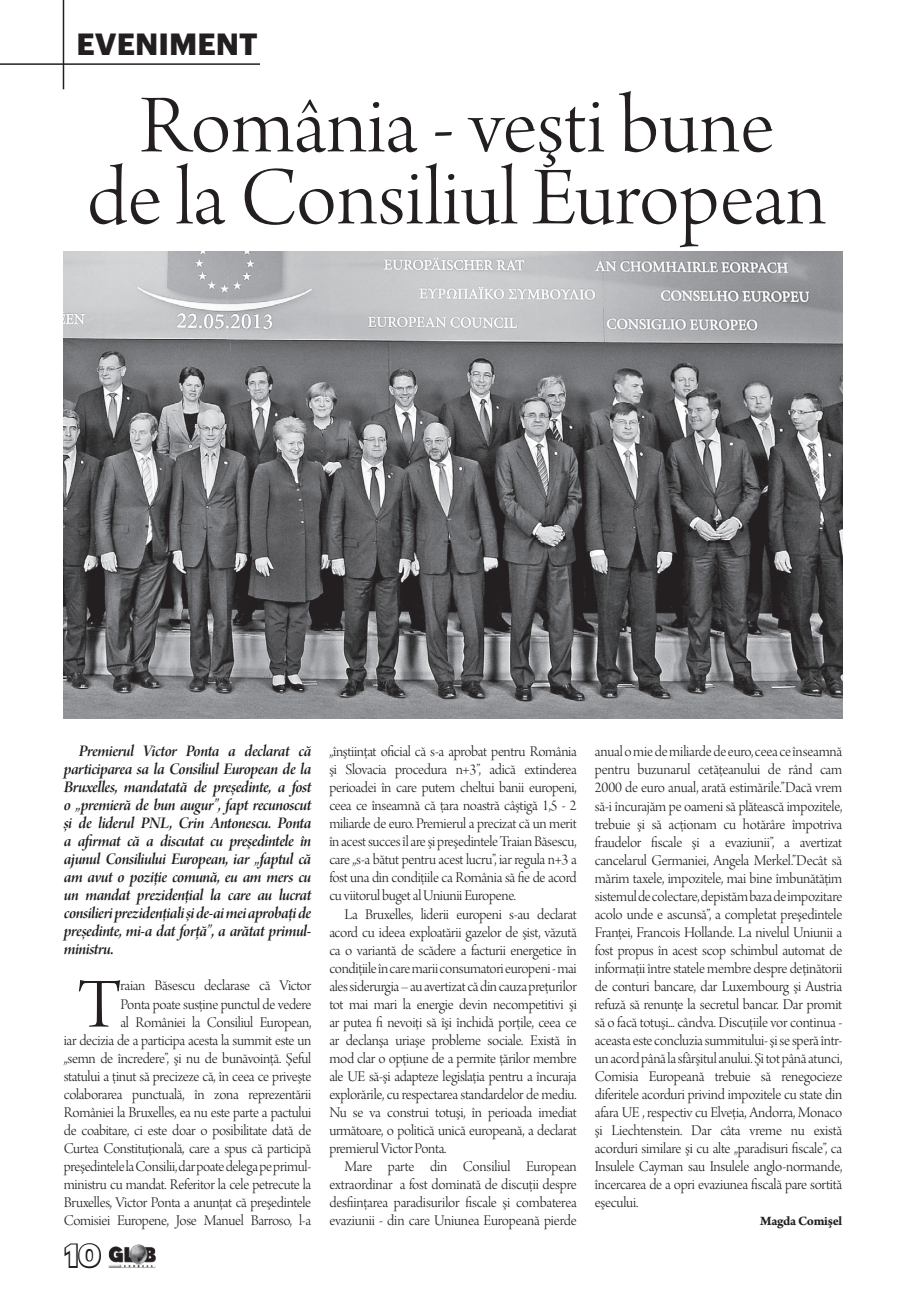
<style>
.page{position:relative;width:915px;height:1306px;background:#fff}
.page>*{position:absolute;margin:0;border:0;box-sizing:border-box;transform-origin:0 0}
.t1{font:86.85px/72px "Arno Pro Light Display";color:#231f20;text-align:center}
.t2{font:74.25px "Arno Pro Light Display";color:#231f20}
.t3{font:700 30px "Graphik";color:#231f20}
.t4{font:700 30px "Graphik";color:#fff}
.t5{font:17.25px/18px "Arno Pro Smbd Italic Display";letter-spacing:-.025em;color:#231f20;text-align:justify}
.t6{font:15.75px/18px "Arno Pro Light Display";letter-spacing:-.02em;color:#231f20;text-align:justify}
.t7{font:13.5px "Arno Pro Bold Sm Text";letter-spacing:-.025em;color:#231f20}
</style>
<div class="page">
<hr style="left:63px;top:0;width:1px;height:89px;background:#231f20">
<hr style="left:0;top:63px;width:260px;height:2px;background:#231f20">
<svg style="left:64px;top:1243px;width:37px;height:26px"></svg>
<img style="left:108px;top:1244px;width:48px;height:24px">
<img style="left:64px;top:251px;width:778px;height:468px">
<h3 class="t3" style="left:77px;top:21px;width:182px">EVENIMENT</h3>
<h1 class="t1" style="left:87px;top:95px;width:740px">România - veşti bune<br>de la Consiliul European</h1>
<p class="t5" style="left:64px;top:743px;width:249px;text-indent:15px">Premierul Victor Ponta a declarat că participarea sa la Consiliul European de la Bruxelles, mandatată de președinte, a fost o „premieră de bun augur”, fapt recunoscut și de liderul PNL, Crin Antonescu. Ponta a afirmat că a discutat cu preşedintele în ajunul Consiliului European, iar „faptul că am avut o poziție comună, eu am mers cu un mandat prezidențial la care au lucrat consilieri prezidențiali și de-ai mei aprobați de președinte, mi-a dat forță”, a arătat primul&shy;ministru.</p>
<h2 class="t2" style="left:78px;top:964px;width:46px">T</h2>
<p class="t6" style="left:64px;top:977px;width:249px;text-align:right">raian Băsescu declarase că Victor<br>Ponta poate susţine punctul de vedere<br>al României la Consiliul European,<br>iar decizia de a participa acesta la summit este un „semn de încredere”, şi nu de bunăvoinţă. Şeful statului a ţinut să precizeze că, în ceea ce priveşte colaborarea punctuală, în zona reprezentării României la Bruxelles, ea nu este parte a pactului de coabitare, ci este doar o posibilitate dată de Curtea Constituţională, care a spus că participă preşedintele la Consilii, dar poate delega pe primul&shy;ministru cu mandat. Referitor la cele petrecute la Bruxelles, Victor Ponta a anunţat că preşedintele Comisiei Europene, Jose Manuel Barroso, l-a</p>
<h3 class="t4" style="left:65px;top:1232px;width:37px">10</h3>
<p class="t6" style="left:329px;top:743px;width:249px">„înştiinţat oficial că s-a aprobat pentru România şi Slovacia procedura n+3”, adică extinderea perioadei în care putem cheltui banii europeni, ceea ce înseamnă că ţara noastră câştigă 1,5 - 2 miliarde de euro. Premierul a precizat că un merit în acest succes îl are şi preşedintele Traian Băsescu, care „s-a bătut pentru acest lucru”, iar regula n+3 a fost una din condiţiile ca România să fie de acord cu viitorul buget al Uniunii Europene.</p>
<p class="t6" style="left:329px;top:905px;width:249px;text-indent:15px">La Bruxelles, liderii europeni s-au declarat acord cu ideea exploatării gazelor de şist, văzută ca o variantă de scădere a facturii energetice în condiţiile în care marii consumatori europeni - mai ales siderurgia – au avertizat că din cauza preţurilor tot mai mari la energie devin necompetitivi şi ar putea fi nevoiţi să îşi închidă porţile, ceea ce ar declanşa uriaşe probleme sociale. Există în mod clar o opţiune de a permite ţărilor membre ale UE să-şi adapteze legislaţia pentru a încuraja explorările, cu respectarea standardelor de mediu.<br>Nu se va construi totuşi, în perioada imediat următoare, o politică unică europeană, a declarat premierul Victor Ponta.</p>
<p class="t6" style="left:329px;top:1157px;width:249px;text-indent:15px">Mare parte din Consiliul European extraordinar a fost dominată de discuţii despre desfiinţarea paradisurilor fiscale şi combaterea evaziunii - din care Uniunea Europeană pierde</p>
<p class="t6" style="left:594px;top:743px;width:249px">anual o mie de miliarde de euro, ceea ce înseamnă pentru buzunarul cetăţeanului de rând cam 2000 de euro anual, arată estimările.”Dacă vrem să-i încurajăm pe oameni să plătească impozitele, trebuie şi să acţionam cu hotărâre împotriva fraudelor fiscale şi a evaziunii”, a avertizat cancelarul Germaniei, Angela Merkel.”Decât să mărim taxele, impozitele, mai bine îmbunătăţim sistemul de colectare, depistăm baza de impozitare acolo unde e ascunsă”, a completat preşedintele Franţei, Francois Hollande. La nivelul Uniunii a fost propus în acest scop schimbul automat de informaţii între statele membre despre deţinătorii de conturi bancare, dar Luxembourg şi Austria refuză să renunţe la secretul bancar. Dar promit să o facă totuşi... cândva. Discuţiile vor continua - aceasta este concluzia summitului- şi se speră într&shy;un acord până la sfârşitul anului. Şi tot până atunci, Comisia Europeană trebuie să renegocieze diferitele acorduri privind impozitele cu state din afara UE , respectiv cu Elveţia, Andorra, Monaco şi Liechtenstein. Dar câta vreme nu există acorduri similare şi cu alte „paradisuri fiscale”, ca Insulele Cayman sau Insulele anglo-normande, încercarea de a opri evaziunea fiscală pare sortită eşecului.</p>
<p class="t7" style="left:759px;top:1212px;width:84px">Magda Comişel</p>
</div>
